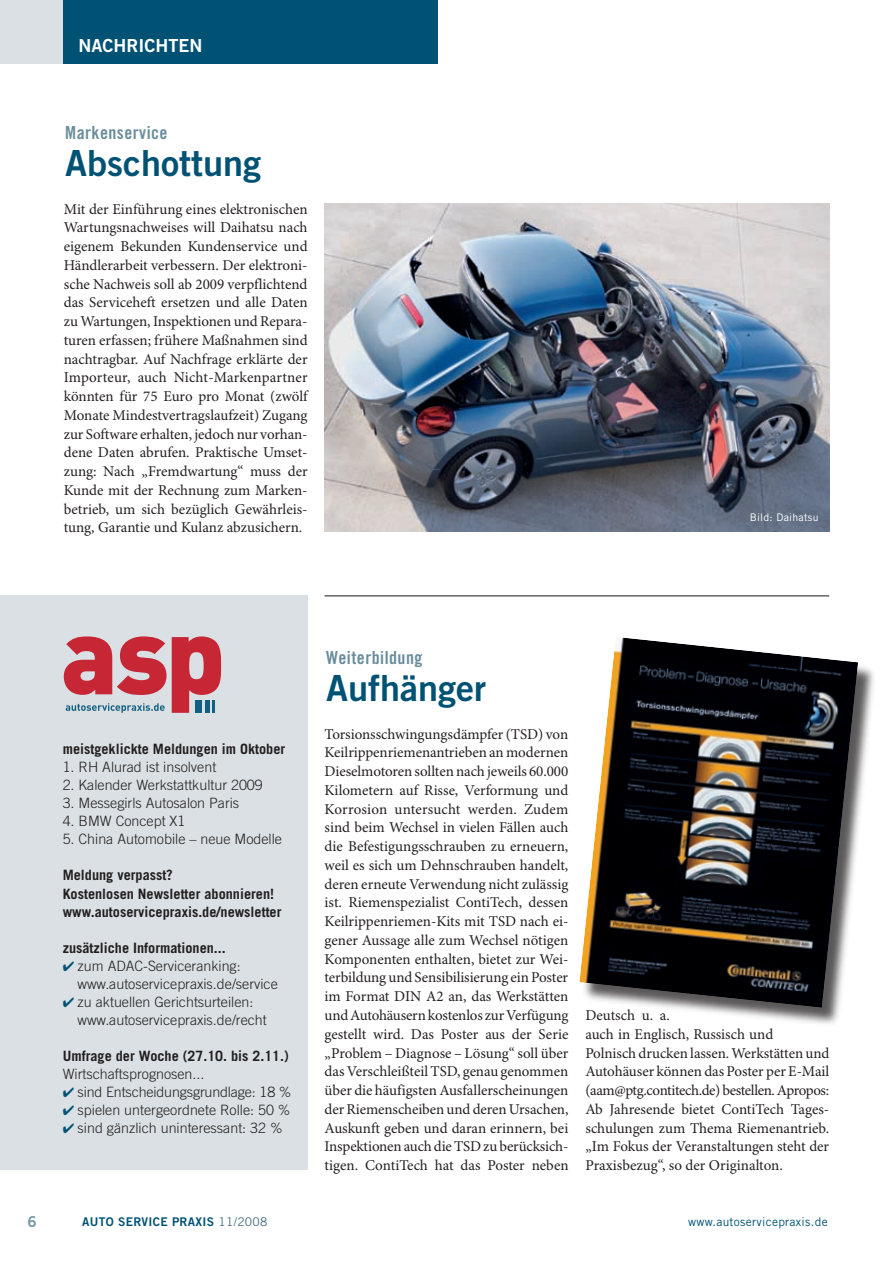
<style>
.page{position:relative;width:893px;height:1263px;background:#fff}
.page>*{position:absolute;margin:0;border:0;box-sizing:border-box;transform-origin:0 0}
.t1{font:36px "Trade Gothic LT Std Bd 2";color:#005274}
.t2{font:18px "Trade Gothic LT Std Bd Cn 20";letter-spacing:.025em;color:#6a8d9c}
.t3{font:18px "Trade Gothic LT Std Bd 2";color:#fff}
.t4{font:15px/18.8px "Minion Pro";letter-spacing:-.005em;color:#231f20;text-align:justify}
.t5{font:300 14.25px/18px "Trade Gothic LT Std";color:#231f20}
.t6{font:700 14.25px/18px "Trade Gothic LT Std";color:#231f20}
.t7{font:12px "Trade Gothic LT Std Bd 2";letter-spacing:.025em;color:#005274}
.t8{font:12px "Trade Gothic LT Std";letter-spacing:.025em;color:#005274}
.t9{font:10.5px "Trade Gothic LT Std";letter-spacing:.025em;color:#fff}
.s1{font-family:"Trade Gothic LT Std";color:#456e80}
</style>
<div class="page">
<div style="left:0;top:0;width:64px;height:64px;background:#dae0e3"></div>
<div style="left:64px;top:0;width:374px;height:64px;background:#005274"></div>
<hr style="left:325px;top:595px;width:504px;height:1px;background:#231f20">
<div style="left:0;top:595px;width:308px;height:575px;background:#dae0e3"></div>
<svg style="left:64px;top:636px;width:157px;height:77px"></svg>
<div style="left:581px;top:638px;width:297px;height:389px;background:#231f20;opacity:.75"></div>
<img style="left:579px;top:637px;width:279px;height:371px">
<img style="left:325px;top:203px;width:504px;height:328px">
<p class="t3" style="left:78px;top:35px;width:102px">Nachrichten</p>
<p class="t2" style="left:65px;top:121px;width:104px">Markenservice</p>
<h1 class="t1" style="left:65px;top:141px;width:198px">Abschottung</h1>
<p class="t4" style="left:64px;top:200px;width:245px">Mit der Einführung eines elektronischen Wartungsnachweises will Daihatsu nach eigenem Bekunden Kundenservice und Händlerarbeit verbessern. Der elektroni&shy;sche Nachweis soll ab 2009 verpflichtend das Serviceheft ersetzen und alle Daten zu Wartungen, Inspektionen und Repara&shy;turen erfassen; frühere Maßnahmen sind nachtragbar. Auf Nachfrage erklärte der Importeur, auch Nicht-Markenpartner könnten für 75 Euro pro Monat (zwölf Monate Mindestvertragslaufzeit) Zugang zur Software erhalten, jedoch nur vorhan&shy;dene Daten abrufen. Praktische Umset&shy;zung: Nach „Fremdwartung“ muss der Kunde mit der Rechnung zum Marken&shy;betrieb, um sich bezüglich Gewährleis&shy;tung, Garantie und Kulanz abzusichern.</p>
<p class="t9" style="left:750px;top:511px;width:70px">Bild: Daihatsu</p>
<p class="t6" style="left:63px;top:740px;width:224px">meistgeklickte Meldungen im Oktober</p>
<p class="t5" style="left:63px;top:758px;width:155px">1. RH Alurad ist insolvent</p>
<p class="t5" style="left:63px;top:776px;width:202px">2. Kalender Werkstattkultur 2009</p>
<p class="t5" style="left:63px;top:794px;width:178px">3. Messegirls Autosalon Paris</p>
<p class="t5" style="left:63px;top:812px;width:124px">4. BMW Concept X1</p>
<p class="t5" style="left:63px;top:830px;width:221px">5. China Automobile – neue Modelle</p>
<p class="t6" style="left:63px;top:866px;width:220px">Meldung verpasst?<br>Kostenlosen Newsletter abonnieren! www.autoservicepraxis.de/newsletter</p>
<p class="t6" style="left:63px;top:938px;width:165px">zusätzliche Informationen...</p>
<p class="t5" style="left:78px;top:956px;width:202px">zum ADAC-Serviceranking: www.autoservicepraxis.de/service zu aktuellen Gerichtsurteilen: www.autoservicepraxis.de/recht</p>
<p class="t6" style="left:63px;top:1046px;width:228px">Umfrage der Woche (27.10. bis 2.11.)</p>
<p class="t5" style="left:78px;top:1064px;width:216px;text-indent:-15px">Wirtschaftsprognosen...<br>sind Entscheidungsgrundlage: 18 % spielen untergeordnete Rolle: 50 % sind gänzlich uninteressant: 32 %</p>
<p class="t2" style="left:326px;top:646px;width:98px">Weiterbildung</p>
<h1 class="t1" style="left:326px;top:666px;width:162px">Aufhänger</h1>
<p class="t4" style="left:325px;top:725px;width:245px">Torsionsschwingungsdämpfer (TSD) von Keilrippenriemenantrieben an modernen Dieselmotoren sollten nach jeweils 60.000<br>Kilometern auf Risse, Verformung und Korrosion untersucht werden. Zudem sind beim Wechsel in vielen Fällen auch die Befestigungsschrauben zu erneuern, weil es sich um Dehnschrauben handelt, deren erneute Verwendung nicht zulässig ist. Riemenspezialist ContiTech, dessen Keilrippenriemen-Kits mit TSD nach ei&shy;gener Aussage alle zum Wechsel nötigen Komponenten enthalten, bietet zur Wei&shy;terbildung und Sensibilisierung ein Poster im Format DIN A2 an, das Werkstätten und Autohäusern kostenlos zur Verfügung gestellt wird. Das Poster aus der Serie „Problem – Diagnose – Lösung“ soll über das Verschleißteil TSD, genau genommen über die häufigsten Ausfallerscheinungen der Riemenscheiben und deren Ursachen, Auskunft geben und daran erinnern, bei Inspektionen auch die TSD zu berücksich&shy;tigen. ContiTech hat das Poster neben</p>
<p class="t4" style="left:585px;top:1006px;width:245px;text-align:left">Deutsch u. a.<br>auch in Englisch, Russisch und<br>Polnisch drucken lassen. Werkstätten und Autohäuser können das Poster per E-Mail (aam@ptg.contitech.de) bestellen. Apropos:<br>Ab Jahresende bietet ContiTech Tages&shy;schulungen zum Thema Riemenantrieb. „Im Fokus der Veranstaltungen steht der Praxisbezug“, so der Originalton.</p>
<p class="t7" style="left:82px;top:1214px;width:187px">AUTO SERVICE PRAXIS <span class="s1">11/2008</span></p>
<p class="t8" style="left:688px;top:1215px;width:141px">www.autoservicepraxis.de</p>
</div>
